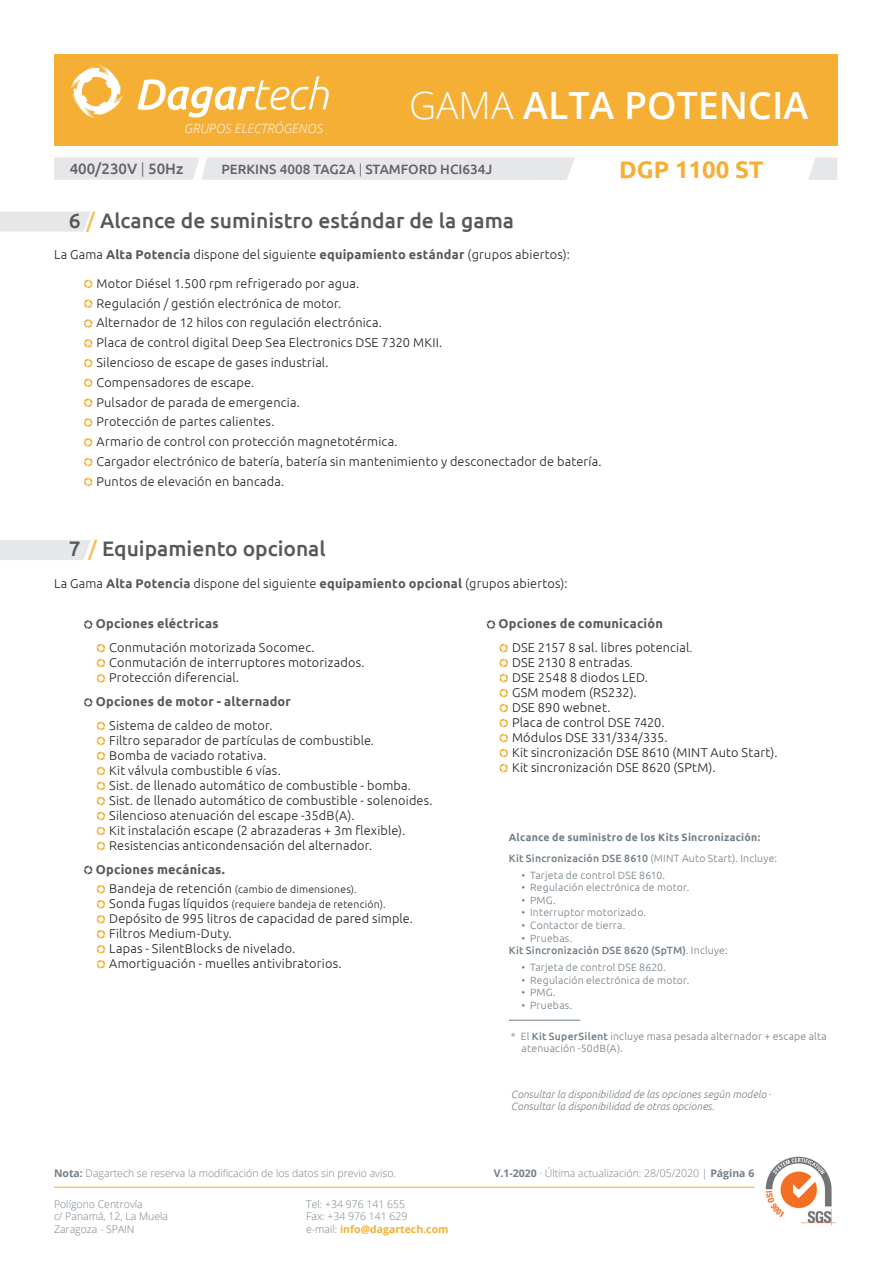
<style>
.page{position:relative;width:893px;height:1263px;background:#fff}
.page>*{position:absolute;margin:0;border:0;box-sizing:border-box;transform-origin:0 0}
.t1{font:600 37.5px "Open Sans";color:#fff}
.t2{font:700 24px "Ubuntu";color:#f4af34}
.t3{font:500 21px "Ubuntu";color:#57585a}
.t4{font:500 15px "Ubuntu";color:#636366}
.t5{font:500 13.5px "Ubuntu";color:#636366}
.t6{font:300 12.75px/15px "Ubuntu";letter-spacing:.015em;color:#231f20}
.t7{font:700 12.75px "Ubuntu";letter-spacing:.015em;color:#57585a}
.t8{font:italic 300 12.75px "Open Sans";color:#fff}
.t9{font:300 10.5px/12.6px "Ubuntu";letter-spacing:.02em;color:#727f87}
.t10{font:300 10.5px/12.6px "Open Sans";color:#727f87}
.t11{font:italic 300 10.5px/12.6px "Ubuntu";letter-spacing:.01em;color:#727f87}
.t12{font:700 10.5px/21.1px "Ubuntu";letter-spacing:.025em;color:#727f87}
.t13{font:300 10.5px/15px "Ubuntu";letter-spacing:.02em;color:#231f20}
.t14{font:500 10.5px/12.6px "Ubuntu";letter-spacing:.02em;color:#727f87}
.s1{font-weight:300}
.s2{color:#f7be5f}
.s3{font-weight:700;color:#57585a}
.s4{font-size:12.75px}
.s5{font-weight:700}
.s6{font-weight:700;color:#f4af34}
.s7{font-size:10.5px}
.s8{font-weight:500}
</style>
<div class="page">
<div style="left:54px;top:54px;width:783px;height:92px;background:#f4af34"></div>
<div style="left:54px;top:157px;width:521px;height:23px;background:#e6e7e9"></div>
<svg style="left:808px;top:157px;width:29px;height:23px"></svg>
<hr style="left:54px;top:1187px;width:700px;height:1px;background:#f4af34">
<svg style="left:71px;top:65px;width:52px;height:54px"></svg>
<svg style="left:137px;top:76px;width:192px;height:42px"></svg>
<img style="left:765px;top:1156px;width:71px;height:70px">
<svg style="left:0;top:212px;width:91px;height:20px;background:#e7e8ea"></svg>
<svg style="left:84px;top:279px;width:9px;height:9px"></svg>
<svg style="left:84px;top:299px;width:9px;height:9px"></svg>
<svg style="left:84px;top:319px;width:9px;height:9px"></svg>
<svg style="left:84px;top:339px;width:9px;height:9px"></svg>
<svg style="left:84px;top:359px;width:9px;height:9px"></svg>
<svg style="left:84px;top:378px;width:9px;height:9px"></svg>
<svg style="left:84px;top:398px;width:9px;height:9px"></svg>
<svg style="left:84px;top:418px;width:9px;height:9px"></svg>
<svg style="left:84px;top:438px;width:9px;height:9px"></svg>
<svg style="left:84px;top:458px;width:9px;height:9px"></svg>
<svg style="left:84px;top:477px;width:9px;height:9px"></svg>
<div style="left:0;top:540px;width:91px;height:20px;background:#e6e7e9"></div>
<svg style="left:84px;top:620px;width:9px;height:9px"></svg>
<svg style="left:96px;top:643px;width:10px;height:25px"></svg>
<svg style="left:96px;top:674px;width:10px;height:9px"></svg>
<svg style="left:84px;top:698px;width:9px;height:9px"></svg>
<svg style="left:96px;top:721px;width:10px;height:9px"></svg>
<svg style="left:96px;top:736px;width:10px;height:9px"></svg>
<svg style="left:96px;top:751px;width:10px;height:9px"></svg>
<svg style="left:96px;top:766px;width:10px;height:9px"></svg>
<svg style="left:96px;top:781px;width:10px;height:9px"></svg>
<svg style="left:96px;top:796px;width:10px;height:9px"></svg>
<svg style="left:96px;top:811px;width:10px;height:9px"></svg>
<svg style="left:96px;top:826px;width:10px;height:9px"></svg>
<svg style="left:96px;top:841px;width:10px;height:9px"></svg>
<svg style="left:84px;top:865px;width:9px;height:9px"></svg>
<svg style="left:96px;top:885px;width:10px;height:9px"></svg>
<svg style="left:96px;top:900px;width:10px;height:9px"></svg>
<svg style="left:96px;top:915px;width:10px;height:9px"></svg>
<svg style="left:96px;top:930px;width:10px;height:9px"></svg>
<svg style="left:96px;top:945px;width:10px;height:9px"></svg>
<svg style="left:96px;top:960px;width:10px;height:9px"></svg>
<svg style="left:486px;top:620px;width:10px;height:9px"></svg>
<svg style="left:499px;top:643px;width:9px;height:130px"></svg>
<hr style="left:509px;top:1020px;width:71px;height:1px;background:#727f87">
<p class="t8" style="left:185px;top:119px;width:140px">GRUPOS ELECTRÓGENOS</p>
<h1 class="t1" style="left:409px;top:79px;width:401px"><span class="s1">GAMA</span> ALTA POTENCIA</h1>
<p class="t4" style="left:70px;top:159px;width:115px">400/230V <span class="s1">|</span> 50Hz</p>
<h2 class="t2" style="left:619px;top:155px;width:146px">DGP 1100 ST</h2>
<p class="t5" style="left:222px;top:160px;width:272px">PERKINS 4008 TAG2A <span class="s1">|</span> STAMFORD HCI634J</p>
<h3 class="t3" style="left:69px;top:207px;width:447px">6 <span class="s2">/</span> Alcance de suministro estándar de la gama</h3>
<p class="t6" style="left:54px;top:247px;width:517px">La Gama <span class="s3">Alta Potencia</span> dispone del siguiente <span class="s3">equipamiento estándar</span> (grupos abiertos):</p>
<p class="t6" style="left:96px;top:273px;width:507px;line-height:19.8px">Motor Diésel 1.500 rpm refrigerado por agua.<br>Regulación / gestión electrónica de motor.<br>Alternador de 12 hilos con regulación electrónica.<br>Placa de control digital Deep Sea Electronics DSE 7320 MKII.<br>Silencioso de escape de gases industrial.<br>Compensadores de escape.<br>Pulsador de parada de emergencia.<br>Protección de partes calientes.<br>Armario de control con protección magnetotérmica.<br>Cargador electrónico de batería, batería sin mantenimiento y desconectador de batería.<br>Puntos de elevación en bancada.</p>
<h3 class="t3" style="left:69px;top:536px;width:258px">7 <span class="s2">/</span> Equipamiento opcional</h3>
<p class="t6" style="left:54px;top:576px;width:515px">La Gama <span class="s3">Alta Potencia</span> dispone del siguiente <span class="s3">equipamiento opcional</span> (grupos abiertos):</p>
<p class="t7" style="left:96px;top:616px;width:124px">Opciones eléctricas</p>
<p class="t6" style="left:109px;top:639px;width:257px">Conmutación motorizada Socomec.<br>Conmutación de interruptores motorizados.<br>Protección diferencial.</p>
<p class="t7" style="left:96px;top:694px;width:197px">Opciones de motor - alternador</p>
<p class="t6" style="left:109px;top:717px;width:325px">Sistema de caldeo de motor.<br>Filtro separador de partículas de combustible.<br>Bomba de vaciado rotativa.<br>Kit válvula combustible 6 vías.<br>Sist. de llenado automático de combustible - bomba.<br>Sist. de llenado automático de combustible - solenoides.<br>Silencioso atenuación del escape -35dB(A).<br>Kit instalación escape (2 abrazaderas + 3m flexible).<br>Resistencias anticondensación del alternador.</p>
<p class="t7" style="left:96px;top:862px;width:131px">Opciones mecánicas.</p>
<p class="t13" style="left:109px;top:882px;width:278px"><span class="s4">Bandeja de retención</span> (cambio de dimensiones).<br><span class="s4">Sonda fugas líquidos</span> (requiere bandeja de retención).</p>
<p class="t6" style="left:109px;top:911px;width:305px">Depósito de 995 litros de capacidad de pared simple.<br>Filtros Medium-Duty.<br>Lapas - SilentBlocks de nivelado.<br>Amortiguación - muelles antivibratorios.</p>
<p class="t10" style="left:54px;top:1166px;width:343px"><span class="s5">Nota:</span> Dagartech se reserva la modificación de los datos sin previo aviso.</p>
<p class="t10" style="left:54px;top:1197px;width:116px">Polígono Centrovía<br>c/ Panamá, 12, La Muela<br>Zaragoza - SPAIN</p>
<p class="t10" style="left:306px;top:1197px;width:144px">Tel: +34 976 141 655<br>Fax: +34 976 141 629<br>e-mail: <span class="s6">info@dagartech.com</span></p>
<p class="t6" style="left:512px;top:612px;width:182px;line-height:23.5px;text-indent:-13px"><span class="s3">Opciones de comunicación<br></span>DSE 2157 8 sal. libres potencial<span class="s7">.</span></p>
<p class="t6" style="left:512px;top:655px;width:267px">DSE 2130 8 entradas<span class="s7">.<br></span>DSE 2548 8 diodos LED.<br>GSM modem (RS232).<br>DSE 890 webnet.<br>Placa de control DSE 7420.<br>Módulos DSE 331/334/335.<br>Kit sincronización DSE 8610 (MINT Auto Start).<br>Kit sincronización DSE 8620 (SPtM).</p>
<p class="t12" style="left:509px;top:826px;width:270px">Alcance de suministro de los Kits Sincronización:<br><span class="s8">Kit Sincronización DSE 8610</span> <span class="s1">(MINT Auto Start). Incluye:</span></p>
<p class="t9" style="left:522px;top:868px;width:145px">• Tarjeta de control DSE 8610.</p>
<p class="t9" style="left:522px;top:881px;width:169px">• Regulación electrónica de motor.</p>
<p class="t9" style="left:522px;top:893px;width:36px">• PMG.</p>
<p class="t9" style="left:522px;top:906px;width:126px">• Interruptor motorizado.</p>
<p class="t9" style="left:522px;top:919px;width:105px">• Contactor de tierra.</p>
<p class="t14" style="left:509px;top:931px;width:220px;text-indent:13px"><span class="s1">• Pruebas.<br></span>Kit Sincronización DSE 8620 (SpTM)<span class="s1">. Incluye:</span></p>
<p class="t9" style="left:522px;top:961px;width:146px">• Tarjeta de control DSE 8620.</p>
<p class="t9" style="left:522px;top:973px;width:169px">• Regulación electrónica de motor.</p>
<p class="t9" style="left:522px;top:986px;width:36px">• PMG.</p>
<p class="t9" style="left:522px;top:998px;width:52px">• Pruebas.</p>
<p class="t9" style="left:522px;top:1029px;width:307px;text-indent:-11px">* El <span class="s8">Kit SuperSilent</span> incluye masa pesada alternador + escape alta atenuación -50dB(A).</p>
<p class="t11" style="left:511px;top:1087px;width:261px">Consultar la disponibilidad de las opciones según modelo ·<br>Consultar la disponibilidad de otras opciones.</p>
<p class="t10" style="left:494px;top:1166px;width:262px"><span class="s5">V.1-2020</span> · Última actualización: 28/05/2020 | <span class="s5">Página 6</span></p>
</div>
